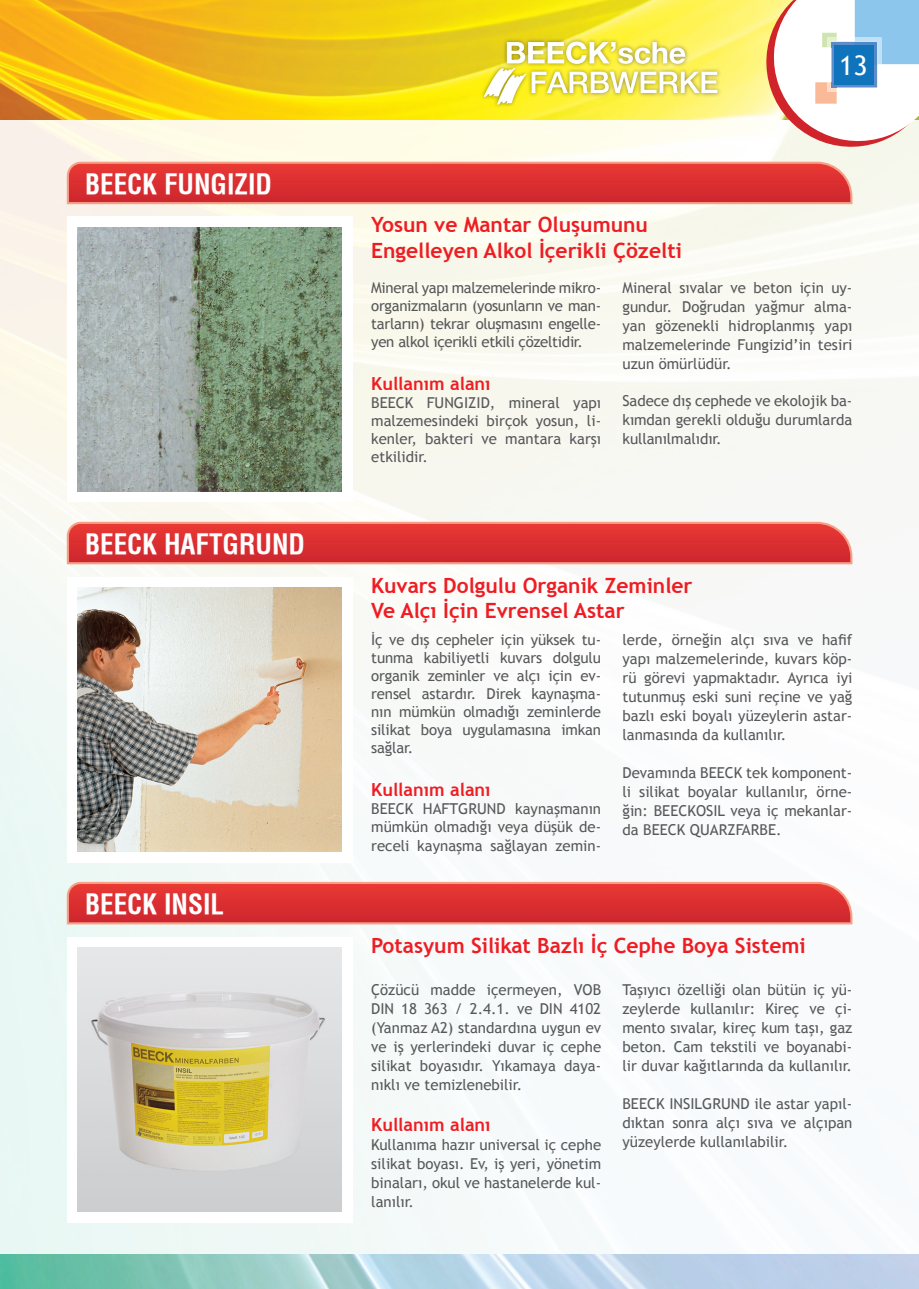
<style>
.page{position:relative;width:919px;height:1289px;background:#fff}
.page>*{position:absolute;margin:0;border:0;box-sizing:border-box;transform-origin:0 0}
.t1{font:700 27px "Helvetica Cond";color:#fff}
.t2{font:27px "Trebuchet MS";color:#fff}
.t3{font:700 21px/25.2px "Trebuchet MS";color:#ee1d23}
.t4{font:700 18px "Trebuchet MS";color:#ee1d23}
.t5{font:15px/19px "Trebuchet MS";color:#57585a;text-align:justify}
</style>
<div class="page">
<img style="left:0;top:119px;width:918px;height:1135px">
<img style="left:0;top:0;width:67px;height:119px">
<img style="left:0;top:1254px;width:918px;height:34px">
<svg style="left:67px;top:522px;width:785px;height:42px"></svg>
<svg style="left:67px;top:881px;width:785px;height:43px"></svg>
<div style="left:67px;top:577px;width:285px;height:285px;background:#fff"></div>
<img style="left:78px;top:587px;width:263px;height:264px">
<div style="left:67px;top:217px;width:285px;height:285px;background:#fff"></div>
<img style="left:78px;top:227px;width:263px;height:264px">
<div style="left:67px;top:937px;width:285px;height:285px;background:#fff"></div>
<img style="left:78px;top:947px;width:263px;height:264px">
<svg style="left:67px;top:0;width:851px;height:204px"></svg>
<h1 class="t1" style="left:85px;top:167px;width:188px">BEECK FUNGIZID</h1>
<h1 class="t1" style="left:85px;top:527px;width:221px">BEECK HAFTGRUND</h1>
<h1 class="t1" style="left:85px;top:887px;width:140px">BEECK INSIL</h1>
<h2 class="t3" style="left:371px;top:212px;width:312px">Yosun ve Mantar Oluşumunu<br>Engelleyen Alkol İçerikli Çözelti</h2>
<h1 class="t2" style="left:839px;top:49px;width:30px">13</h1>
<p class="t5" style="left:371px;top:279px;width:231px;line-height:18px">Mineral yapı malzemelerinde mikro&shy;organizmaların (yosunların ve man&shy;tarların) tekrar oluşmasını engelle&shy;yen alkol içerikli etkili çözeltidir.</p>
<p class="t4" style="left:371px;top:372px;width:121px">Kullanım alanı</p>
<p class="t5" style="left:371px;top:394px;width:231px;line-height:18px">BEECK FUNGIZID, mineral yapı malzemesindeki birçok yosun, li&shy;kenler, bakteri ve mantara karşı etkilidir.</p>
<p class="t5" style="left:622px;top:278px;width:231px">Mineral sıvalar ve beton için uy&shy;gundur. Doğrudan yağmur alma&shy;yan gözenekli hidroplanmış yapı malzemelerinde Fungizid’in tesiri uzun ömürlüdür.</p>
<p class="t5" style="left:622px;top:392px;width:231px">Sadece dış cephede ve ekolojik ba&shy;kımdan gerekli olduğu durumlarda kullanılmalıdır.</p>
<h2 class="t3" style="left:371px;top:572px;width:323px">Kuvars Dolgulu Organik Zeminler<br>Ve Alçı İçin Evrensel Astar</h2>
<p class="t5" style="left:371px;top:630px;width:231px;line-height:18px">İç ve dış cepheler için yüksek tu&shy;tunma kabiliyetli kuvars dolgulu organik zeminler ve alçı için ev&shy;rensel astardır. Direk kaynaşma&shy;nın mümkün olmadığı zeminlerde silikat boya uygulamasına imkan sağlar.</p>
<p class="t4" style="left:371px;top:778px;width:121px">Kullanım alanı</p>
<p class="t5" style="left:371px;top:799px;width:231px;line-height:18.6px">BEECK HAFTGRUND kaynaşmanın mümkün olmadığı veya düşük de&shy;receli kaynaşma sağlayan zemin-</p>
<p class="t5" style="left:622px;top:630px;width:231px">lerde, örneğin alçı sıva ve hafif yapı malzemelerinde, kuvars köp&shy;rü görevi yapmaktadır. Ayrıca iyi tutunmuş eski suni reçine ve yağ bazlı eski boyalı yüzeylerin astar&shy;lanmasında da kullanılır.</p>
<p class="t5" style="left:622px;top:763px;width:231px">Devamında BEECK tek komponent&shy;li silikat boyalar kullanılır, örne&shy;ğin: BEECKOSIL veya iç mekanlar&shy;da BEECK QUARZFARBE.</p>
<h2 class="t3" style="left:371px;top:932px;width:436px">Potasyum Silikat Bazlı İç Cephe Boya Sistemi</h2>
<p class="t5" style="left:371px;top:980px;width:231px">Çözücü madde içermeyen, VOB DIN 18 363 / 2.4.1. ve DIN 4102 (Yanmaz A2) standardına uygun ev ve iş yerlerindeki duvar iç cephe silikat boyasıdır. Yıkamaya daya&shy;nıklı ve temizlenebilir.</p>
<p class="t4" style="left:371px;top:1112px;width:121px">Kullanım alanı</p>
<p class="t5" style="left:371px;top:1135px;width:231px">Kullanıma hazır universal iç cephe silikat boyası. Ev, iş yeri, yönetim binaları, okul ve hastanelerde kul&shy;lanılır.</p>
<p class="t5" style="left:622px;top:980px;width:231px">Taşıyıcı özelliği olan bütün iç yü&shy;zeylerde kullanılır: Kireç ve çi&shy;mento sıvalar, kireç kum taşı, gaz beton. Cam tekstili ve boyanabi&shy;lir duvar kağıtlarında da kullanılır.</p>
<p class="t5" style="left:622px;top:1094px;width:231px">BEECK INSILGRUND ile astar yapıl&shy;dıktan sonra alçı sıva ve alçıpan yüzeylerde kullanılabilir.</p>
</div>
